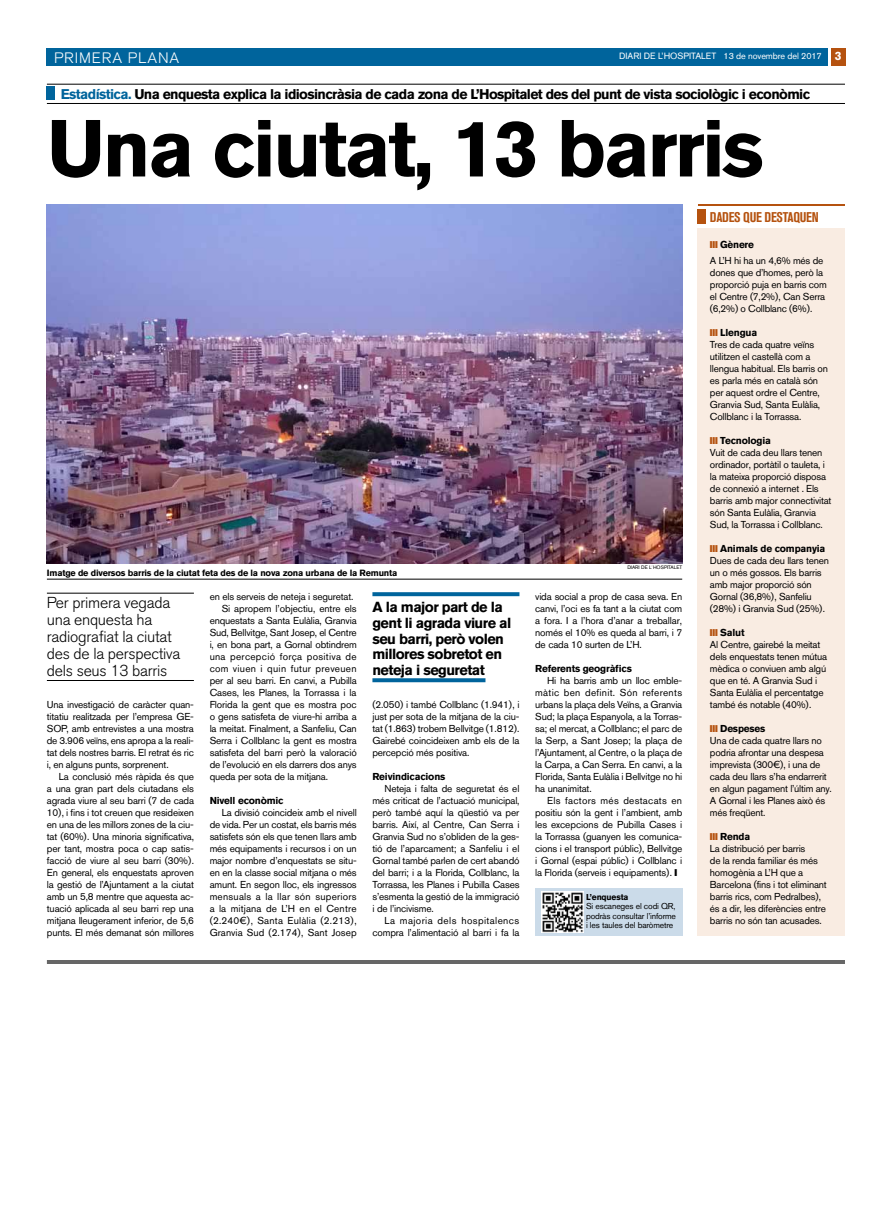
<style>
.page{position:relative;width:893px;height:1220px;background:#fff}
.page>*{position:absolute;margin:0;border:0;box-sizing:border-box;transform-origin:0 0}
.t1{font:700 80px "Akzidenz Grotesk BQ";letter-spacing:-.035em;color:#000}
.t2{font:300 15.8px/17px "Akzidenz Grotesk BQ";letter-spacing:-.015em;color:#000}
.t3{font:300 15px "Akzidenz Grotesk BQ";letter-spacing:.06em;color:#fff}
.t4{font:700 14.5px/15.7px "Akzidenz Grotesk BQ";letter-spacing:-.04em;color:#000}
.t5{font:700 14px "Akzidenz Grotesk BQ";letter-spacing:-.045em;color:#000}
.t6{font:700 condensed 14px "Akzidenz Grotesk BQ";letter-spacing:-.02em;color:#b5520f}
.t7{font:10px/12px "Akzidenz Grotesk BQ";letter-spacing:-.02em;color:#000;text-align:justify}
.t8{font:700 10px "Akzidenz Grotesk BQ";letter-spacing:-.02em;color:#000}
.t9{font:10px "Akzidenz Grotesk BQ";letter-spacing:.025em;color:#000}
.t10{font:700 9px "Akzidenz Grotesk BQ";letter-spacing:-.025em;color:#000}
.t11{font:9px "Akzidenz Grotesk BQ";color:#fff}
.t12{font:8.5px/9.5px "Akzidenz Grotesk BQ";letter-spacing:-.015em;color:#000;text-align:justify}
.t13{font:700 8.5px "Akzidenz Grotesk BQ";letter-spacing:-.015em;color:#000}
.t14{font:5px "Akzidenz Grotesk BQ";color:#000}
.s1{font-style:inherit}
.s2{font-weight:700;font-size:12px}
.s3{color:#00649c}
</style>
<div class="page">
<div style="left:47px;top:48px;width:781px;height:18px;background:#00649c"></div>
<div style="left:831px;top:48px;width:14px;height:18px;background:#b5520f"></div>
<hr style="left:47px;top:593px;width:147px;height:1px;background:#000">
<hr style="left:47px;top:680px;width:147px;height:1px;background:#000">
<hr style="left:47px;top:84px;width:798px;height:1px;background:#000">
<hr style="left:47px;top:103px;width:798px;height:1px;background:#000">
<div style="left:47px;top:86px;width:8px;height:14px;background:#00649c"></div>
<hr style="left:47px;top:960px;width:798px;height:4px;background:#666">
<hr style="left:47px;top:579px;width:635px;height:1px;background:#000">
<img style="left:47px;top:204px;width:635px;height:360px">
<div style="left:698px;top:228px;width:147px;height:708px;background:#f9ece2"></div>
<hr style="left:698px;top:204px;width:147px;height:2px;background:#b5520f">
<div style="left:698px;top:209px;width:8px;height:15px;background:#b5520f"></div>
<svg style="left:372px;top:592px;width:147px;height:4px"></svg>
<svg style="left:372px;top:678px;width:113px;height:4px"></svg>
<div style="left:535px;top:888px;width:147px;height:48px;background:#cbdbe9"></div>
<img style="left:541px;top:891px;width:42px;height:42px">
<h3 class="t3" style="left:54px;top:49px;width:127px">primera plana</h3>
<p class="t11" style="left:619px;top:51px;width:224px">DIARI DE L’HOSPITALET <span class="s1">13 de novembre del 2017</span> <span class="s2">3</span></p>
<h3 class="t5" style="left:61px;top:86px;width:751px"><span class="s3">Estadística.</span> Una enquesta explica la idiosincràsia de cada zona de L’Hospitalet des del punt de vista sociològic i econòmic</h3>
<h1 class="t1" style="left:47px;top:102px;width:719px">Una ciutat, 13 barris</h1>
<p class="t10" style="left:47px;top:568px;width:352px">Imatge de diversos barris de la ciutat feta des de la nova zona urbana de la Remunta</p>
<h2 class="t2" style="left:47px;top:595px;width:135px">Per primera vegada una enquesta ha radiografiat la ciutat des de la perspectiva dels seus 13 barris</h2>
<p class="t7" style="left:47px;top:698px;width:149px">Una investigació de caràcter quan&shy;titatiu realitzada per l’empresa GE-SOP, amb entrevistes a una mostra de 3.906 veïns, ens apropa a la reali&shy;tat dels nostres barris. El retrat és ric i, en alguns punts, sorprenent.</p>
<p class="t7" style="left:47px;top:770px;width:149px;text-indent:12px">La conclusió més ràpida és que a una gran part dels ciutadans els agrada viure al seu barri (7 de cada 10), i fins i tot creuen que resideixen en una de les millors zones de la ciu&shy;tat (60%). Una minoria significativa, per tant, mostra poca o cap satis&shy;facció de viure al seu barri (30%).<br>En general, els enquestats aproven la gestió de l’Ajuntament a la ciutat amb un 5,8 mentre que aquesta ac&shy;tuació aplicada al seu barri rep una mitjana lleugerament inferior, de 5,6 punts. El més demanat són millores</p>
<p class="t7" style="left:210px;top:590px;width:145px">en els serveis de neteja i seguretat.</p>
<p class="t7" style="left:222px;top:602px;width:137px">Si apropem l’objectiu, entre els</p>
<p class="t7" style="left:210px;top:614px;width:149px">enquestats a Santa Eulàlia, Granvia</p>
<p class="t7" style="left:210px;top:626px;width:149px">Sud, Bellvitge, Sant Josep, el Centre</p>
<p class="t7" style="left:210px;top:638px;width:149px">i, en bona part, a Gornal obtindrem</p>
<p class="t9" style="left:210px;top:651px;width:149px">una percepció força positiva de</p>
<p class="t9" style="left:210px;top:663px;width:148px">com viuen i quin futur preveuen</p>
<p class="t7" style="left:210px;top:674px;width:149px">per al seu barri. En canvi, a Pubilla</p>
<p class="t7" style="left:210px;top:686px;width:148px">Cases, les Planes, la Torrassa i la</p>
<p class="t7" style="left:210px;top:698px;width:148px">Florida la gent que es mostra poc</p>
<p class="t7" style="left:210px;top:710px;width:149px">o gens satisfeta de viure-hi arriba a</p>
<p class="t7" style="left:210px;top:722px;width:149px">la meitat. Finalment, a Sanfeliu, Can</p>
<p class="t7" style="left:210px;top:734px;width:149px">Serra i Collblanc la gent es mostra</p>
<p class="t7" style="left:210px;top:746px;width:149px">satisfeta del barri però la valoració</p>
<p class="t7" style="left:210px;top:758px;width:149px">de l’evolució en els darrers dos anys</p>
<p class="t7" style="left:210px;top:770px;width:120px">queda per sota de la mitjana.</p>
<p class="t8" style="left:210px;top:795px;width:76px">Nivell econòmic</p>
<p class="t7" style="left:210px;top:806px;width:149px;text-indent:12px">La divisió coincideix amb el nivell de vida. Per un costat, els barris més satisfets són els que tenen llars amb més equipaments i recursos i on un major nombre d’enquestats se situ&shy;en en la classe social mitjana o més amunt. En segon lloc, els ingressos mensuals a la llar són superiors a la mitjana de L’H en el Centre (2.240€), Santa Eulàlia (2.213), Granvia Sud (2.174), Sant Josep</p>
<h3 class="t4" style="left:372px;top:599px;width:140px">A la major part de la gent li agrada viure al seu barri, però volen millores sobretot en neteja i seguretat</h3>
<p class="t7" style="left:372px;top:698px;width:149px">(2.050) i també Collblanc (1.941), i just per sota de la mitjana de la ciu&shy;tat (1.863) trobem Bellvitge (1.812).<br>Gairebé coincideixen amb els de la percepció més positiva.</p>
<p class="t8" style="left:372px;top:771px;width:74px">Reivindicacions</p>
<p class="t7" style="left:372px;top:782px;width:149px;text-indent:12px">Neteja i falta de seguretat és el més criticat de l’actuació municipal, però també aquí la qüestió va per barris. Així, al Centre, Can Serra i Granvia Sud no s’obliden de la ges&shy;tió de l’aparcament; a Sanfeliu i el Gornal també parlen de cert abandó del barri; i a la Florida, Collblanc, la Torrassa, les Planes i Pubilla Cases s’esmenta la gestió de la immigració i de l’incivisme.</p>
<p class="t7" style="left:372px;top:914px;width:148px;text-align:right">La majoria dels hospitalencs compra l’alimentació al barri i fa la</p>
<p class="t14" style="left:627px;top:564px;width:56px">DIARI DE L´HOSPITALET</p>
<p class="t7" style="left:535px;top:590px;width:149px">vida social a prop de casa seva. En canvi, l’oci es fa tant a la ciutat com a fora. I a l’hora d’anar a treballar, només el 10% es queda al barri, i 7 de cada 10 surten de L’H.</p>
<p class="t8" style="left:535px;top:663px;width:98px">Referents geogràfics</p>
<p class="t7" style="left:535px;top:674px;width:149px;text-indent:12px">Hi ha barris amb un lloc emble&shy;màtic ben definit. Són referents urbans la plaça dels Veïns, a Granvia Sud; la plaça Espanyola, a la Torras&shy;sa; el mercat, a Collblanc; el parc de la Serp, a Sant Josep; la plaça de l’Ajuntament, al Centre, o la plaça de la Carpa, a Can Serra. En canvi, a la Florida, Santa Eulàlia i Bellvitge no hi ha unanimitat.</p>
<p class="t7" style="left:535px;top:794px;width:149px;text-indent:12px">Els factors més destacats en positiu són la gent i l’ambient, amb les excepcions de Pubilla Cases i la Torrassa (guanyen les comunica&shy;cions i el transport públic), Bellvitge i Gornal (espai públic) i Collblanc i la Florida (serveis i equipaments).</p>
<p class="t13" style="left:586px;top:892px;width:44px">L’enquesta</p>
<p class="t12" style="left:586px;top:901px;width:91px">Si escaneges el codi QR, podràs consultar l’informe i les taules del baròmetre</p>
<h3 class="t6" style="left:710px;top:209px;width:85px">DADES QUE DESTAQUE</h3>
<h3 class="t6" style="left:812px;top:209px;width:8px">N</h3>
<p class="t8" style="left:720px;top:238px;width:35px">Gènere</p>
<p class="t7" style="left:710px;top:254px;width:118px;text-align:left">A L’H hi ha un 4,6% més de dones que d’homes, però la proporció puja en barris com el Centre (7,2%), Can Serra (6,2%) o Collblanc (6%).</p>
<p class="t8" style="left:720px;top:327px;width:38px">Llengua</p>
<p class="t7" style="left:710px;top:338px;width:119px;text-align:left">Tres de cada quatre veïns utilitzen el castellà com a llengua habitual. Els barris on es parla més en català són per aquest ordre el Centre,<br>Granvia Sud, Santa Eulàlia,<br>Collblanc i la Torrassa.</p>
<p class="t8" style="left:720px;top:435px;width:52px">Tecnologia</p>
<p class="t7" style="left:710px;top:446px;width:123px;text-align:left">Vuit de cada deu llars tenen ordinador, portàtil o tauleta, i la mateixa proporció disposa de connexió a internet . Els barris amb major connectivitat són Santa Eulàlia, Granvia<br>Sud, la Torrassa i Collblanc.</p>
<p class="t8" style="left:720px;top:543px;width:107px">Animals de companyia</p>
<p class="t7" style="left:710px;top:554px;width:120px;text-align:left">Dues de cada deu llars tenen un o més gossos. Els barris amb major proporció són<br>Gornal (36,8%), Sanfeliu (28%) i Granvia Sud (25%).</p>
<p class="t8" style="left:720px;top:627px;width:26px">Salut</p>
<p class="t7" style="left:710px;top:638px;width:119px;text-align:left">Al Centre, gairebé la meitat dels enquestats tenen mútua mèdica o conviuen amb algú que en té. A Granvia Sud i<br>Santa Eulàlia el percentatge també és notable (40%).</p>
<p class="t8" style="left:720px;top:723px;width:47px">Despeses</p>
<p class="t7" style="left:710px;top:734px;width:123px;text-align:left">Una de cada quatre llars no podria afrontar una despesa imprevista (300€), i una de cada deu llars s’ha endarrerit en algun pagament l’últim any.<br>A Gornal i les Planes això és més freqüent.</p>
<p class="t8" style="left:720px;top:831px;width:32px">Renda</p>
<p class="t7" style="left:710px;top:842px;width:118px;text-align:left">La distribució per barris<br>de la renda familiar és més homogènia a L’H que a<br>Barcelona (fins i tot eliminant barris rics, com Pedralbes), és a dir, les diferències entre barris no són tan acusades.</p>
</div>
